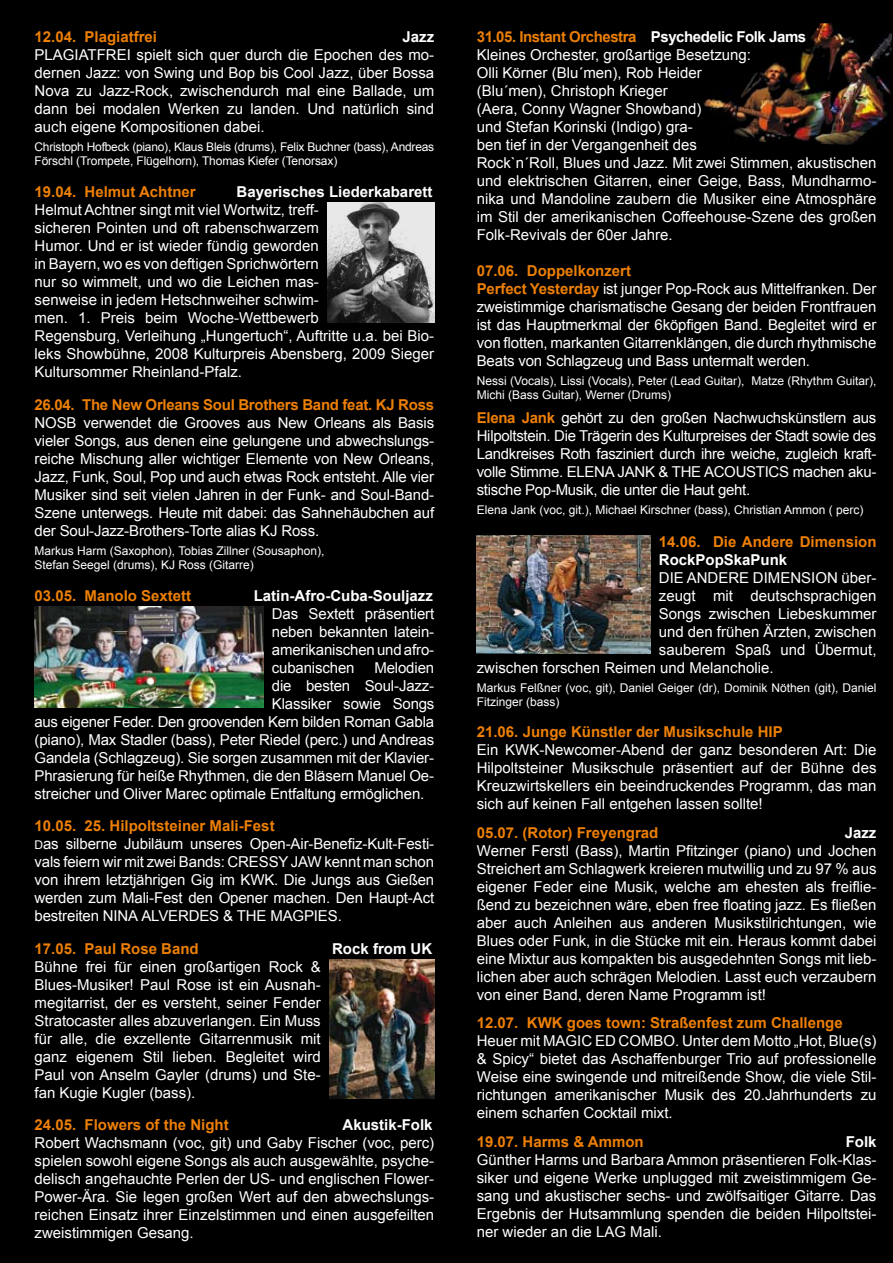
<style>
.page{position:relative;width:893px;height:1263px;background:#000}
.page>*{position:absolute;margin:0;border:0;box-sizing:border-box;transform-origin:0 0}
.t1{font:15px/18px "Arial";color:#fff;text-align:justify}
.t2{font:700 15px "Arial";color:#ed7f06}
.t3{font:700 15px "Arial";color:#fff}
.t4{font:15px "Arial";letter-spacing:-.02em;color:#fff}
.t5{font:700 15px "Arial";letter-spacing:-.02em;color:#ed7f06}
.t6{font:12px/13.5px "Arial";color:#fff}
.t7{font:12px/13.5px "Arial";letter-spacing:-.02em;color:#fff}
.s1{font-weight:700;color:#ed7f06}
.s2{font-size:12px}
.s3{font-weight:700}
</style>
<div class="page">
<img style="left:327px;top:202px;width:107px;height:120px">
<img style="left:35px;top:607px;width:228px;height:100px">
<img style="left:329px;top:959px;width:105px;height:139px">
<img style="left:703px;top:23px;width:189px;height:122px">
<img style="left:477px;top:535px;width:173px;height:118px">
<p class="t2" style="left:35px;top:26px;width:124px">12.04. Plagiatfrei</p>
<p class="t3" style="left:403px;top:26px;width:33px">Jazz</p>
<p class="t1" style="left:35px;top:46px;width:401px">PLAGIATFREI spielt sich quer durch die Epochen des mo&shy;dernen Jazz: von Swing und Bop bis Cool Jazz, über Bossa Nova zu Jazz-Rock, zwischendurch mal eine Ballade, um dann bei modalen Werken zu landen. Und natürlich sind auch eigene Kompositionen dabei.</p>
<p class="t7" style="left:35px;top:140px;width:401px">Christoph Hofbeck (piano), Klaus Bleis (drums), Felix Buchner (bass), Andreas<br>Förschl (Trompete, Flügelhorn), Thomas Kiefer (Tenorsax)</p>
<p class="t2" style="left:35px;top:182px;width:163px">19.04. Helmut Achtner</p>
<p class="t3" style="left:237px;top:182px;width:197px">Bayerisches Liederkabarett</p>
<p class="t1" style="left:35px;top:201px;width:401px;text-align:left">Helmut Achtner singt mit viel Wortwitz, treff-<br>sicheren Pointen und oft rabenschwarzem<br>Humor. Und er ist wieder fündig geworden<br>in Bayern, wo es von deftigen Sprichwörtern<br>nur so wimmelt, und wo die Leichen mas-<br>senweise in jedem Hetschnweiher schwim-<br>men. 1. Preis beim Woche-Wettbewerb<br>Regensburg, Verleihung „Hungertuch“, Auftritte u.a. bei Bio&shy;leks Showbühne, 2008 Kulturpreis Abensberg, 2009 Sieger Kultursommer Rheinland-Pfalz.</p>
<p class="t5" style="left:35px;top:394px;width:401px">26.04. The New Orleans Soul Brothers Band feat. KJ Ross</p>
<p class="t1" style="left:35px;top:413px;width:401px">NOSB verwendet die Grooves aus New Orleans als Basis vieler Songs, aus denen eine gelungene und abwechslungs&shy;reiche Mischung aller wichtiger Elemente von New Orleans, Jazz, Funk, Soul, Pop und auch etwas Rock entsteht. Alle vier Musiker sind seit vielen Jahren in der Funk- and Soul-Band-Szene unterwegs. Heute mit dabei: das Sahnehäubchen auf der Soul-Jazz-Brothers-Torte alias KJ Ross.</p>
<p class="t6" style="left:35px;top:544px;width:291px">Markus Harm (Saxophon), Tobias Zillner (Sousaphon),<br>Stefan Seegel (drums), KJ Ross (Gitarre)</p>
<p class="t2" style="left:35px;top:586px;width:158px">03.05. Manolo Sextett</p>
<p class="t3" style="left:254px;top:586px;width:181px">Latin-Afro-Cuba-Souljazz</p>
<p class="t1" style="left:272px;top:605px;width:164px">Das Sextett präsentiert neben bekannten latein&shy;amerikanischen und afro&shy;cubanischen</p>
<p class="t1" style="left:374px;top:659px;width:61px">Melodien</p>
<p class="t1" style="left:272px;top:677px;width:164px">die besten Soul-Jazz-</p>
<p class="t1" style="left:272px;top:695px;width:164px">Klassiker sowie Songs</p>
<p class="t4" style="left:35px;top:712px;width:401px">aus eigener Feder. Den groovenden Kern bilden Roman Gabla</p>
<p class="t1" style="left:35px;top:731px;width:401px">(piano), Max Stadler (bass), Peter Riedel (perc.) und Andreas</p>
<p class="t1" style="left:35px;top:749px;width:401px">Gandela (Schlagzeug). Sie sorgen zusammen mit der Klavier-</p>
<p class="t1" style="left:35px;top:767px;width:401px">Phrasierung für heiße Rhythmen, die den Bläsern Manuel Oe-</p>
<p class="t1" style="left:35px;top:785px;width:391px">streicher und Oliver Marec optimale Entfaltung ermöglichen.</p>
<p class="t1" style="left:35px;top:817px;width:401px;text-align:left"><span class="s1">10.05. 25. Hilpoltsteiner Mali-Fest<br></span><span class="s2">D</span>as silberne Jubiläum unseres Open-Air-Benefiz-Kult-Festi&shy;vals feiern wir mit zwei Bands: CRESSY JAW kennt man schon von ihrem letztjährigen Gig im KWK. Die Jungs aus Gießen werden zum Mali-Fest den Opener machen. Den Haupt-Act bestreiten NINA ALVERDES &amp; THE MAGPIES.</p>
<p class="t2" style="left:35px;top:938px;width:166px">17.05. Paul Rose Band</p>
<p class="t3" style="left:332px;top:938px;width:102px">Rock from UK</p>
<p class="t1" style="left:35px;top:958px;width:288px">Bühne frei für einen großartigen Rock &amp; Blues-Musiker! Paul Rose ist ein Ausnah&shy;megitarrist, der es versteht, seiner Fender Stratocaster alles abzuverlangen. Ein Muss für alle, die exzellente Gitarrenmusik mit ganz eigenem Stil lieben. Begleitet wird Paul von Anselm Gayler (drums) und Ste&shy;fan Kugie Kugler (bass).</p>
<p class="t2" style="left:35px;top:1115px;width:196px">24.05. Flowers of the Night</p>
<p class="t3" style="left:343px;top:1115px;width:92px">Akustik-Folk</p>
<p class="t1" style="left:35px;top:1134px;width:401px">Robert Wachsmann (voc, git) und Gaby Fischer (voc, perc) spielen sowohl eigene Songs als auch ausgewählte, psyche&shy;delisch angehauchte Perlen der US- und englischen Flower-Power-Ära. Sie legen großen Wert auf den abwechslungs&shy;reichen Einsatz ihrer Einzelstimmen und einen ausgefeilten zweistimmigen Gesang.</p>
<p class="t1" style="left:477px;top:28px;width:401px;text-align:left"><span class="s1">31.05. Instant Orchestra</span> <span class="s3">Psychedelic Folk Jams<br></span>Kleines Orchester, großartige Besetzung:<br>Olli Körner (Blu´men), Rob Heider<br>(Blu´men), Christoph Krieger<br>(Aera, Conny Wagner Showband)<br>und Stefan Korinski (Indigo) gra-<br>ben tief in der Vergangenheit des<br>Rock`n´Roll, Blues und Jazz. Mit zwei Stimmen, akustischen und elektrischen Gitarren, einer Geige, Bass, Mundharmo&shy;nika und Mandoline zaubern die Musiker eine Atmosphäre im Stil der amerikanischen Coffeehouse-Szene des großen Folk-Revivals der 60er Jahre.</p>
<p class="t1" style="left:477px;top:262px;width:401px;text-align:left"><span class="s1">07.06. Doppelkonzert<br>Perfect Yesterday</span> ist junger Pop-Rock aus Mittelfranken. Der zweistimmige charismatische Gesang der beiden Frontfrauen ist das Hauptmerkmal der 6köpfigen Band. Begleitet wird er von flotten, markanten Gitarrenklängen, die durch rhythmische Beats von Schlagzeug und Bass untermalt werden.</p>
<p class="t6" style="left:477px;top:374px;width:401px">Nessi (Vocals), Lissi (Vocals), Peter (Lead Guitar), Matze (Rhythm Guitar),<br>Michi (Bass Guitar), Werner (Drums)</p>
<p class="t1" style="left:477px;top:409px;width:401px"><span class="s1">Elena Jank</span> gehört zu den großen Nachwuchskünstlern aus Hilpoltstein. Die Trägerin des Kulturpreises der Stadt sowie des Landkreises Roth fasziniert durch ihre weiche, zugleich kraft&shy;volle Stimme. ELENA JANK &amp; THE ACOUSTICS machen aku&shy;stische Pop-Musik, die unter die Haut geht.</p>
<p class="t6" style="left:477px;top:503px;width:388px">Elena Jank (voc, git.), Michael Kirschner (bass), Christian Ammon ( perc)</p>
<p class="t2" style="left:659px;top:531px;width:219px">14.06. Die Andere Dimension</p>
<p class="t3" style="left:659px;top:549px;width:130px">RockPopSkaPunk</p>
<p class="t1" style="left:659px;top:569px;width:219px">DIE ANDERE DIMENSION über-</p>
<p class="t1" style="left:659px;top:587px;width:219px">zeugt mit deutschsprachigen</p>
<p class="t1" style="left:659px;top:605px;width:219px">Songs zwischen Liebeskummer</p>
<p class="t1" style="left:659px;top:623px;width:219px">und den frühen Ärzten, zwischen</p>
<p class="t1" style="left:659px;top:641px;width:219px">sauberem Spaß und Übermut,</p>
<p class="t1" style="left:477px;top:659px;width:298px">zwischen forschen Reimen und Melancholie.</p>
<p class="t6" style="left:477px;top:681px;width:401px">Markus Felßner (voc, git), Daniel Geiger (dr), Dominik Nöthen (git), Daniel<br>Fitzinger (bass)</p>
<p class="t2" style="left:477px;top:722px;width:307px">21.06. Junge Künstler der Musikschule HIP</p>
<p class="t1" style="left:477px;top:741px;width:401px">Ein KWK-Newcomer-Abend der ganz besonderen Art: Die Hilpoltsteiner Musikschule präsentiert auf der Bühne des Kreuzwirtskellers ein beeindruckendes Programm, das man sich auf keinen Fall entgehen lassen sollte!</p>
<p class="t2" style="left:477px;top:822px;width:183px">05.07. (Rotor) Freyengrad</p>
<p class="t3" style="left:845px;top:822px;width:33px">Jazz</p>
<p class="t1" style="left:477px;top:842px;width:401px">Werner Ferstl (Bass), Martin Pfitzinger (piano) und Jochen Streichert am Schlagwerk kreieren mutwillig und zu 97 % aus eigener Feder eine Musik, welche am ehesten als freiflie&shy;ßend zu bezeichnen wäre, eben free floating jazz. Es fließen aber auch Anleihen aus anderen Musikstilrichtungen, wie Blues oder Funk, in die Stücke mit ein. Heraus kommt dabei eine Mixtur aus kompakten bis ausgedehnten Songs mit lieb&shy;lichen aber auch schrägen Melodien. Lasst euch verzaubern von einer Band, deren Name Programm ist!</p>
<p class="t2" style="left:477px;top:1013px;width:367px">12.07. KWK goes town: Straßenfest zum Challenge</p>
<p class="t1" style="left:477px;top:1032px;width:401px">Heuer mit MAGIC ED COMBO. Unter dem Motto „Hot, Blue(s) &amp; Spicy“ bietet das Aschaffenburger Trio auf professionelle Weise eine swingende und mitreißende Show, die viele Stil&shy;richtungen amerikanischer Musik des 20.Jahrhunderts zu einem scharfen Cocktail mixt.</p>
<p class="t2" style="left:477px;top:1131px;width:168px">19.07. Harms &amp; Ammon</p>
<p class="t3" style="left:846px;top:1131px;width:32px">Folk</p>
<p class="t1" style="left:477px;top:1151px;width:401px">Günther Harms und Barbara Ammon präsentieren Folk-Klas&shy;siker und eigene Werke unplugged mit zweistimmigem Ge&shy;sang und akustischer sechs- und zwölfsaitiger Gitarre. Das Ergebnis der Hutsammlung spenden die beiden Hilpoltstei&shy;ner wieder an die LAG Mali.</p>
</div>
